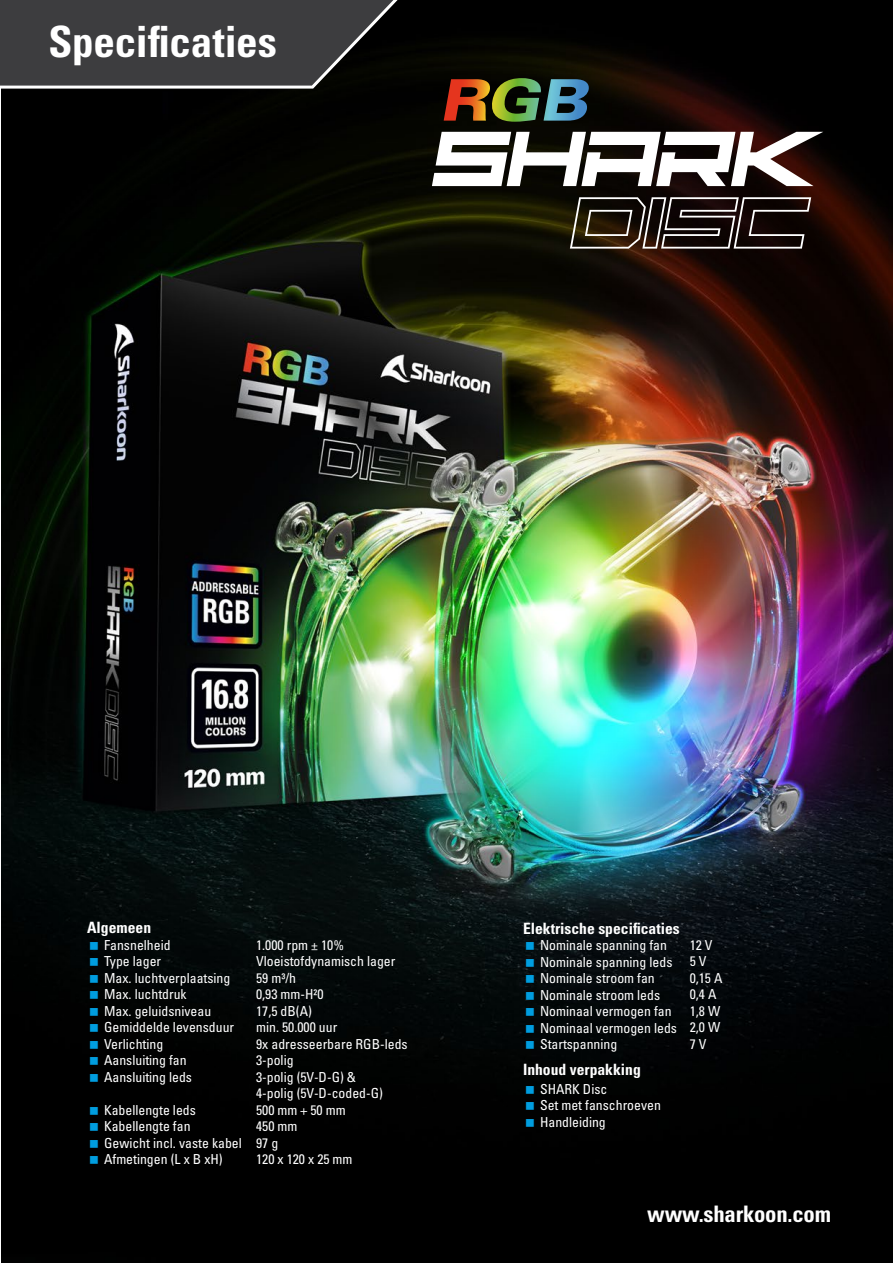
<style>
.page{position:relative;width:893px;height:1263px;background:#fff}
.page>*{position:absolute;margin:0;border:0;box-sizing:border-box;transform-origin:0 0}
.t1{font:43.05px "Univers LTCYR 67 Bold Cond";letter-spacing:-.005em;color:#fff}
.t2{font:22.8px "Univers LTCYR 67 Bold Cond";letter-spacing:-.01em;color:#fff}
.t3{font:15.6px "Univers LTCYR 67 Bold Cond";color:#fff}
.t4{font:condensed 13.8px/16.5px "Univers LTCYR 57";color:#fff}
</style>
<div class="page">
<img style="left:1px;top:0;width:892px;height:1263px">
<svg style="left:0;top:0;width:398px;height:89px"></svg>
<svg style="left:444px;top:78px;width:146px;height:44px"></svg>
<svg style="left:432px;top:132px;width:391px;height:117px"></svg>
<svg style="left:90px;top:942px;width:8px;height:7px"></svg>
<svg style="left:90px;top:958px;width:8px;height:8px"></svg>
<svg style="left:90px;top:975px;width:8px;height:7px"></svg>
<svg style="left:90px;top:991px;width:8px;height:8px"></svg>
<svg style="left:90px;top:1008px;width:8px;height:7px"></svg>
<svg style="left:90px;top:1024px;width:8px;height:8px"></svg>
<svg style="left:90px;top:1041px;width:8px;height:7px"></svg>
<svg style="left:90px;top:1057px;width:8px;height:8px"></svg>
<svg style="left:90px;top:1074px;width:8px;height:7px"></svg>
<svg style="left:90px;top:1107px;width:8px;height:7px"></svg>
<svg style="left:90px;top:1123px;width:8px;height:8px"></svg>
<svg style="left:90px;top:1140px;width:8px;height:7px"></svg>
<svg style="left:90px;top:1156px;width:8px;height:8px"></svg>
<svg style="left:526px;top:942px;width:8px;height:8px"></svg>
<svg style="left:526px;top:958px;width:8px;height:8px"></svg>
<svg style="left:526px;top:975px;width:8px;height:8px"></svg>
<svg style="left:526px;top:991px;width:8px;height:8px"></svg>
<svg style="left:526px;top:1008px;width:8px;height:8px"></svg>
<svg style="left:526px;top:1024px;width:8px;height:8px"></svg>
<svg style="left:526px;top:1041px;width:8px;height:8px"></svg>
<svg style="left:526px;top:1086px;width:8px;height:7px"></svg>
<svg style="left:526px;top:1102px;width:8px;height:8px"></svg>
<svg style="left:526px;top:1119px;width:8px;height:7px"></svg>
<h1 class="t1" style="left:49px;top:15px;width:230px">Specificaties</h1>
<p class="t3" style="left:87px;top:918px;width:66px">Algemeen</p>
<p class="t4" style="left:104px;top:936px;width:132px">Fansnelheid<br>Type lager<br>Max. luchtverplaatsing<br>Max. luchtdruk<br>Max. geluidsniveau<br>Gemiddelde levensduur<br>Verlichting<br>Aansluiting fan<br>Aansluiting leds</p>
<p class="t4" style="left:104px;top:1101px;width:139px">Kabellengte leds<br>Kabellengte fan<br>Gewicht incl. vaste kabel<br>Afmetingen (L x B xH)</p>
<p class="t4" style="left:256px;top:936px;width:153px">1.000 rpm ± 10%<br>Vloeistofdynamisch lager<br>59 m³/h<br>0,93 mm-H²0<br>17,5 dB(A)<br>min. 50.000 uur<br>9x adresseerbare RGB-leds<br>3-polig<br>3-polig (5V-D-G) &amp;<br>4-polig (5V-D-coded-G)<br>500 mm + 50 mm<br>450 mm<br>97 g<br>120 x 120 x 25 mm</p>
<p class="t3" style="left:523px;top:918px;width:158px">Elektrische specificaties</p>
<p class="t4" style="left:540px;top:936px;width:138px">Nominale spanning fan<br>Nominale spanning leds<br>Nominale stroom fan<br>Nominale stroom leds<br>Nominaal vermogen fan<br>Nominaal vermogen leds<br>Startspanning</p>
<p class="t4" style="left:690px;top:936px;width:34px">12 V<br>5 V<br>0,15 A<br>0,4 A<br>1,8 W<br>2,0 W<br>7 V</p>
<p class="t3" style="left:523px;top:1060px;width:119px">Inhoud verpakking</p>
<p class="t4" style="left:540px;top:1080px;width:122px">SHARK Disc<br>Set met fanschroeven<br>Handleiding</p>
<h2 class="t2" style="left:647px;top:1200px;width:185px">www.sharkoon.com</h2>
</div>
